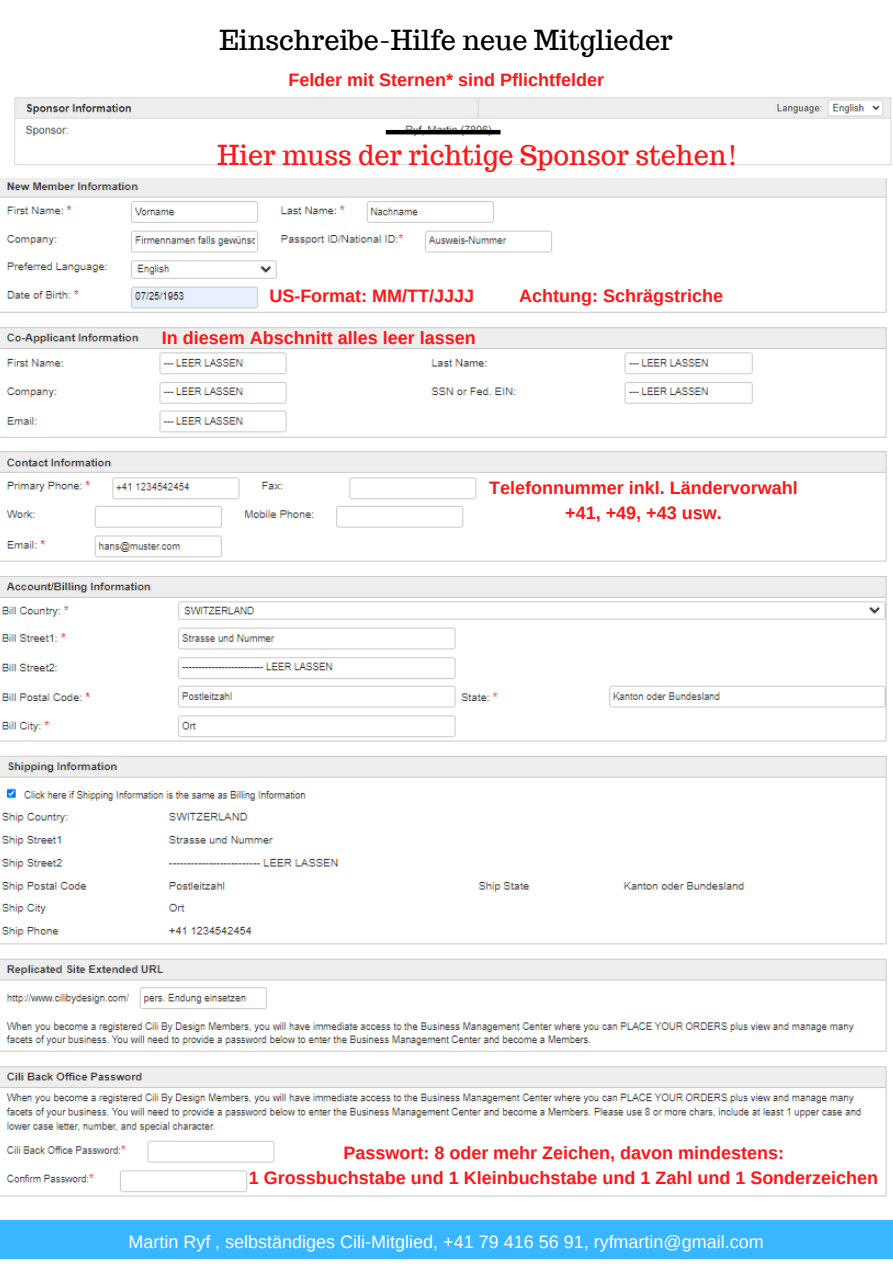
<style>
.page{position:relative;width:893px;height:1264px;background:#fff}
.page>*{position:absolute;margin:0;border:0;box-sizing:border-box;transform-origin:0 0}
.t1{font:27px "Trocchi";color:#ff1616}
.t2{font:27px "Trocchi";color:#000}
.t3{font:700 18px/24.8px "Arimo";color:#ff1616;text-align:center}
.t4{font:18px "Arimo";color:#fff}
</style>
<div class="page">
<img style="left:14px;top:97px;width:878px;height:68px">
<img style="left:0;top:178px;width:887px;height:1019px">
<div style="left:0;top:1219px;width:892px;height:39px;background:#38b6ff"></div>
<hr style="left:386px;top:130px;width:114px;height:4px;background:#000">
<h1 class="t2" style="left:219px;top:23px;width:455px">Einschreibe-Hilfe neue Mitglieder</h1>
<p class="t3" style="left:288px;top:67px;width:317px">Felder mit Sternen* sind Pflichtfelder</p>
<h1 class="t1" style="left:217px;top:138px;width:522px">Hier muss der richtige Sponsor stehen!</h1>
<p class="t3" style="left:269px;top:283px;width:206px">US-Format: MM/TT/JJJJ</p>
<p class="t3" style="left:519px;top:283px;width:205px">Achtung: Schrägstriche</p>
<p class="t3" style="left:162px;top:325px;width:315px">In diesem Abschnitt alles leer lassen</p>
<p class="t3" style="left:489px;top:475px;width:310px">Telefonnummer inkl. Ländervorwahl +41, +49, +43 usw.</p>
<p class="t3" style="left:249px;top:1140px;width:630px">Passwort: 8 oder mehr Zeichen, davon mindestens:<br>1 Grossbuchstabe und 1 Kleinbuchstabe und 1 Zahl und 1 Sonderzeichen</p>
<p class="t4" style="left:128px;top:1231px;width:637px">Martin Ryf , selbständiges Cili-Mitglied, +41 79 416 56 91, ryfmartin@gmail.com</p>
</div>
